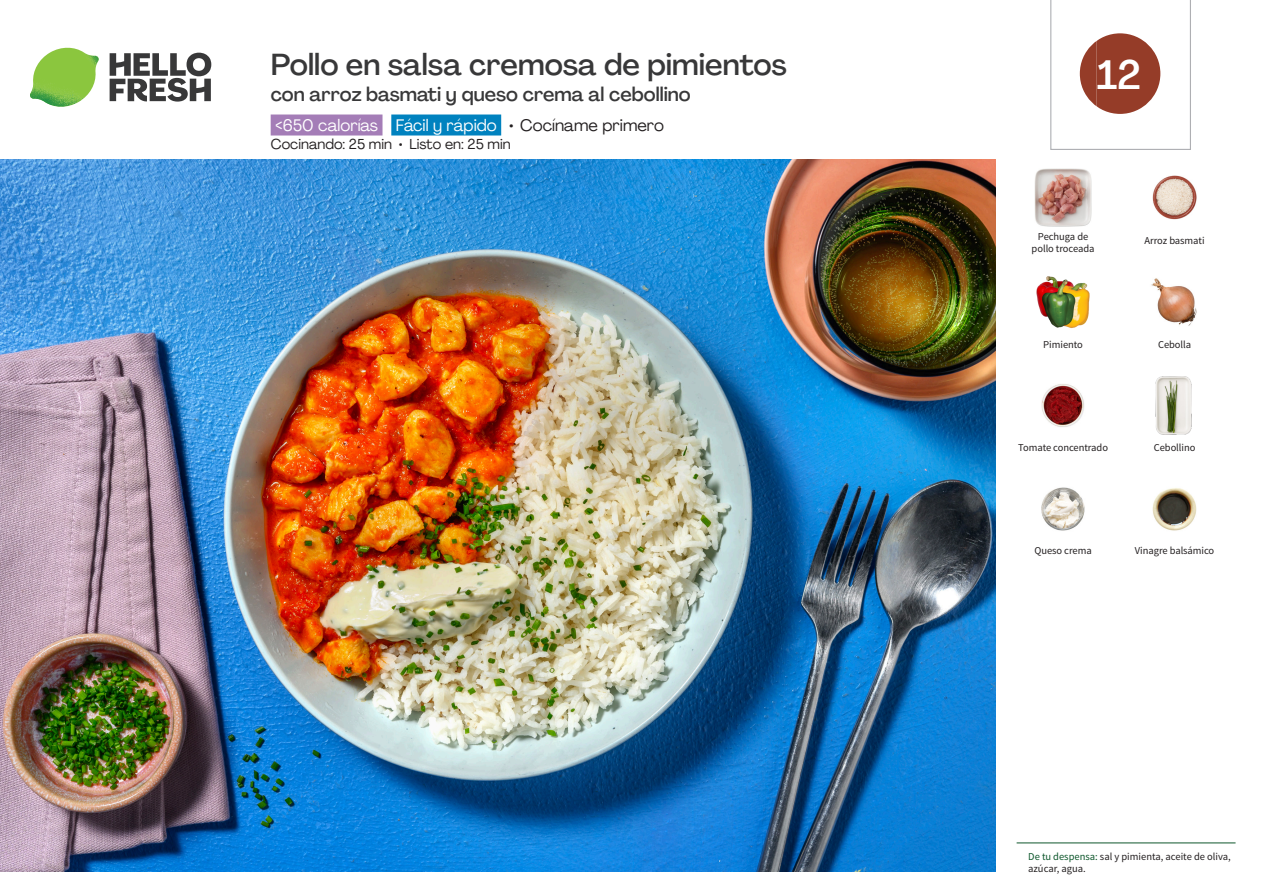
<style>
.page{position:relative;width:1263px;height:893px;background:#fff}
.page>*{position:absolute;margin:0;border:0;box-sizing:border-box;transform-origin:0 0}
._24_Recipe_Nr_Bag{font:500 40.5px "Agrandir";color:#fff}
._15_Titel_UK{font:500 30px "Agrandir";color:#383839}
._15_Titel_UK-2{font:500 19.5px "Agrandir";color:#383839}
._02_Box_Type{font:16.5px "Agrandir";color:#fff}
._02_Box_Type-2{font:14.25px "Agrandir";color:#231f20}
._18_FRONT_ingredient{font:10.5px/12px "Source Sans Pro";letter-spacing:-.005em;color:#231f20}
.s1{color:#231f20}
.s2{color:#0e572c}
</style>
<div class="page">
<svg style="left:110px;top:53px;width:101px;height:49px"></svg>
<img style="left:30px;top:48px;width:69px;height:59px">
<img style="left:0;top:159px;width:995px;height:713px">
<div style="left:271px;top:115px;width:111px;height:21px;background:#a47db7"></div>
<div style="left:391px;top:115px;width:110px;height:21px;background:#0082bf"></div>
<hr style="left:1016px;top:843px;width:219px;height:1px;background:#0e572c">
<img style="left:1034px;top:169px;width:58px;height:57px">
<img style="left:1152px;top:175px;width:45px;height:45px">
<img style="left:1151px;top:278px;width:46px;height:48px">
<img style="left:1036px;top:276px;width:54px;height:52px">
<img style="left:1155px;top:377px;width:37px;height:57px">
<img style="left:1041px;top:384px;width:43px;height:43px">
<img style="left:1152px;top:488px;width:45px;height:43px">
<img style="left:1041px;top:487px;width:44px;height:44px">
<svg style="left:1050px;top:0;width:141px;height:150px"></svg>
<p class="_15_Titel_UK" style="left:271px;top:46px;width:518px">Pollo en salsa cremosa de pimientos</p>
<p class="_15_Titel_UK-2" style="left:271px;top:82px;width:422px">con arroz basmati y queso crema al cebollino</p>
<p class="_02_Box_Type" style="left:275px;top:115px;width:390px">&lt;650 calorías Fácil y rápido <span class="s1">• Cocíname primero</span></p>
<p class="_02_Box_Type-2" style="left:271px;top:135px;width:241px">Cocinando: 25 min • Listo en: 25 min</p>
<p class="_24_Recipe_Nr_Bag" style="left:1097px;top:50px;width:46px">12</p>
<p class="_18_FRONT_ingredient" style="left:1032px;top:230px;width:64px;text-align:center">Pechuga de pollo troceada</p>
<p class="_18_FRONT_ingredient" style="left:1144px;top:235px;width:62px">Arroz basmati</p>
<p class="_18_FRONT_ingredient" style="left:1043px;top:339px;width:41px">Pimiento</p>
<p class="_18_FRONT_ingredient" style="left:1158px;top:339px;width:35px">Cebolla</p>
<p class="_18_FRONT_ingredient" style="left:1018px;top:441px;width:91px">Tomate concentrado</p>
<p class="_18_FRONT_ingredient" style="left:1154px;top:441px;width:43px">Cebollino</p>
<p class="_18_FRONT_ingredient" style="left:1034px;top:545px;width:59px">Queso crema</p>
<p class="_18_FRONT_ingredient" style="left:1135px;top:545px;width:81px">Vinagre balsámico</p>
<p class="_18_FRONT_ingredient" style="left:1028px;top:850px;width:204px"><span class="s2">De tu despensa:</span> sal y pimienta, aceite de oliva, azúcar, agua.</p>
</div>
